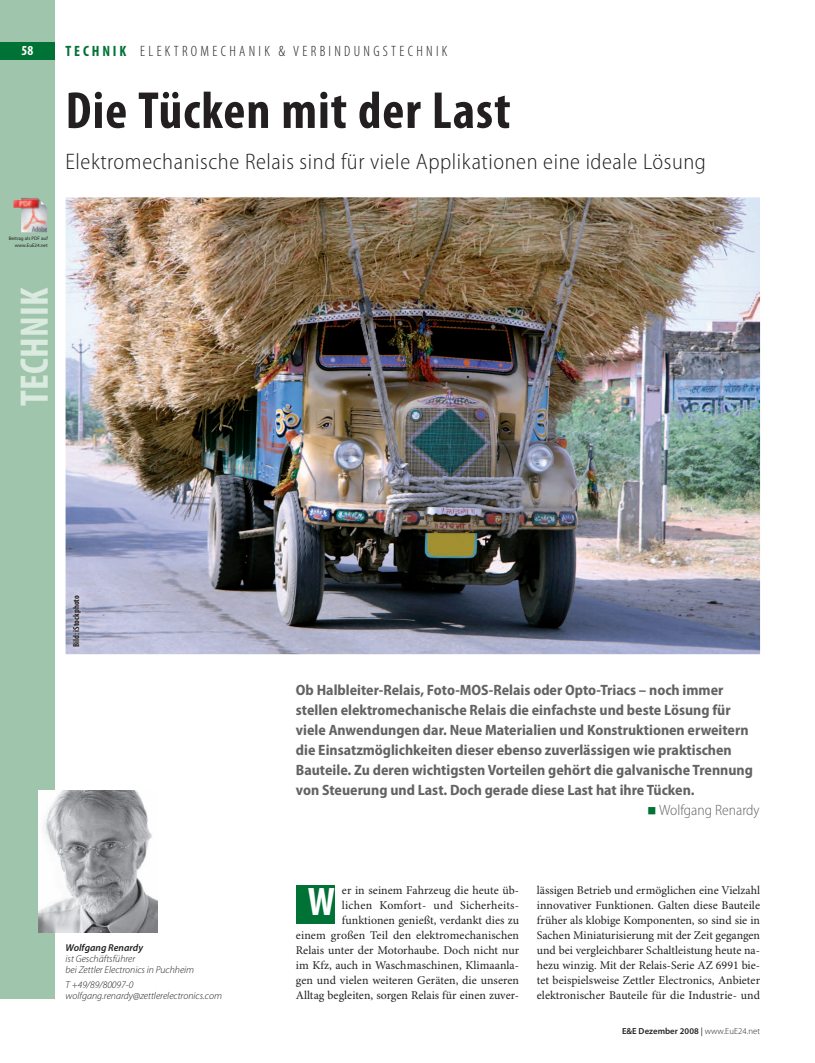
<style>
.page{position:relative;width:815px;height:1063px;background:#fff}
.page>*{position:absolute;margin:0;border:0;box-sizing:border-box;transform-origin:0 0}
.t1{font:700 condensed 52.5px "Myriad Pro";letter-spacing:.02em;color:#231f20}
.t2{font:700 condensed 40px "Myriad Pro";letter-spacing:.01em;color:#dbeadf}
.t3{font:700 condensed 40px "Myriad Pro";color:#fff}
.t4{font:300 semi-condensed 22.5px "Myriad Pro";letter-spacing:.025em;color:#231f20}
.t5{font:700 semi-condensed 15px/20px "Myriad Pro";color:#636366}
.t6{font:300 condensed 15px "Myriad Pro";letter-spacing:.22em;color:#231f20}
.t7{font:300 semi-condensed 15px "Myriad Pro";color:#636366}
.t8{font:700 condensed 13.75px "Myriad Pro";color:#fff}
.t9{font:11.88px/15px "Minion Pro";letter-spacing:.005em;color:#231f20;text-align:right}
.t10{font:italic 300 10px/11.2px "Myriad Pro";color:#231f20}
.t11{font:italic 600 10px "Myriad Pro";color:#231f20}
.t12{font:600 8.75px "Myriad Pro";letter-spacing:.005em;color:#231f20}
.t13{font:700 condensed 8.75px "Myriad Pro";color:#231f20}
.t14{font:5px/6.9px "Myriad Pro";letter-spacing:.005em;color:#231f20;text-align:right}
.s1{font-weight:700;color:#007236}
.s2{font-family:"Minion Pro";font-weight:400;font-stretch:normal;font-size:25px;color:#007236}
.s3{font-weight:400}
.s4{font-weight:300}
</style>
<div class="page">
<div style="left:0;top:0;width:55px;height:999px;background:#a0c5ad"></div>
<img style="left:66px;top:197px;width:694px;height:457px">
<img style="left:38px;top:791px;width:120px;height:141px">
<div style="left:296px;top:885px;width:39px;height:39px;background:#007236"></div>
<div style="left:0;top:43px;width:55px;height:17px;background:#007236"></div>
<img style="left:69px;top:591px;width:16px;height:60px">
<img style="left:13px;top:198px;width:34px;height:34px">
<p class="t8" style="left:22px;top:45px;width:13px">58</p>
<p class="t6" style="left:66px;top:46px;width:383px"><span class="s1">TECHNIK</span> ELEKTROMECHANIK &amp; VERBINDUNGSTECHNIK</p>
<h1 class="t1" style="left:66px;top:90px;width:447px">Die Tücken mit der Last</h1>
<h3 class="t4" style="left:66px;top:153px;width:642px">Elektromechanische Relais sind für viele Applikationen eine ideale Lösung</h3>
<p class="t14" style="left:9px;top:236px;width:41px">Beitrag als PDF auf www.EuE24.net</p>
<h2 class="t2" style="left:19px;top:406px;width:120px;rotate:-90deg">TECHNIK</h2>
<p class="t13" style="left:73px;top:647px;width:53px;rotate:-90deg">Bild: iStockphoto</p>
<p class="t11" style="left:66px;top:943px;width:79px">Wolfgang Renardy</p>
<p class="t10" style="left:66px;top:954px;width:130px">ist Geschäftsführer<br>bei Zettler Electronics in Puchheim</p>
<p class="t10" style="left:66px;top:980px;width:158px">T +49/89/80097-0 wolfgang.renardy@zettlerelectronics.com</p>
<p class="t5" style="left:296px;top:681px;width:459px">Ob Halbleiter-Relais, Foto-MOS-Relais oder Opto-Triacs – noch immer stellen elektromechanische Relais die einfachste und beste Lösung für viele Anwendungen dar. Neue Materialien und Konstruktionen erweitern die Einsatzmöglichkeiten dieser ebenso zuverlässigen wie praktischen Bauteile. Zu deren wichtigsten Vorteilen gehört die galvanische Trennung von Steuerung und Last. Doch gerade diese Last hat ihre Tücken.</p>
<p class="t7" style="left:647px;top:805px;width:114px"><span class="s2">■</span> Wolfgang Renardy</p>
<p class="t9" style="left:296px;top:884px;width:225px">er in seinem Fahrzeug die heute üb-<br>lichen Komfort- und Sicherheits&shy;funktionen genießt, verdankt dies zu<br>einem großen Teil den elektromechanischen Relais unter der Motorhaube. Doch nicht nur im Kfz, auch in Waschmaschinen, Klimaanla&shy;gen und vielen weiteren Geräten, die unseren Alltag begleiten, sorgen Relais für einen zuver-</p>
<h2 class="t3" style="left:308px;top:887px;width:29px">W</h2>
<p class="t9" style="left:537px;top:884px;width:225px;text-align:justify">lässigen Betrieb und ermöglichen eine Vielzahl innovativer Funktionen. Galten diese Bauteile früher als klobige Komponenten, so sind sie in Sachen Miniaturisierung mit der Zeit gegangen und bei vergleichbarer Schaltleistung heute na&shy;hezu winzig. Mit der Relais-Serie AZ 6991 bie&shy;tet beispielsweise Zettler Electronics, Anbieter elektronischer Bauteile für die Industrie- und</p>
<p class="t12" style="left:622px;top:1028px;width:140px">E&amp;E Dezember 2008 <span class="s3">|</span> <span class="s4">www.EuE24.net</span></p>
</div>
